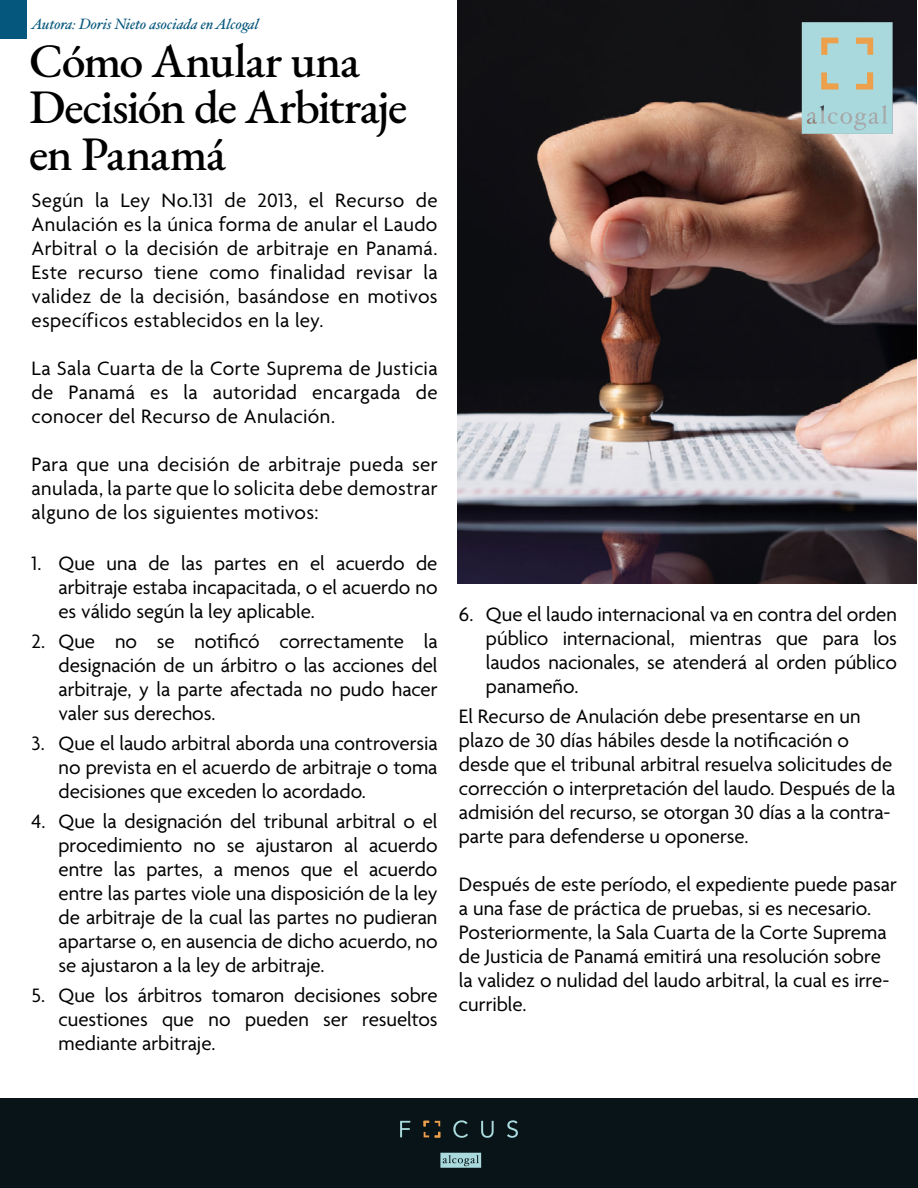
<style>
.page{position:relative;width:918px;height:1188px;background:#fff}
.page>*{position:absolute;margin:0;border:0;box-sizing:border-box;transform-origin:0 0}
.t1{font:500 48px/46.5px "EB Garamond";letter-spacing:-.03em;color:#000}
.t2{font:21px/24px "Agenda";color:#000;text-align:justify}
.t3{font:italic 15px "Hoefler Text";color:#06577d}
</style>
<div class="page">
<div style="left:0;top:0;width:27px;height:39px;background:#06577d"></div>
<div style="left:0;top:1099px;width:918px;height:89px;background:#081418"></div>
<svg style="left:440px;top:1153px;width:41px;height:15px"></svg>
<svg style="left:400px;top:1121px;width:10px;height:16px"></svg>
<svg style="left:453px;top:1120px;width:15px;height:18px"></svg>
<svg style="left:481px;top:1121px;width:13px;height:17px"></svg>
<svg style="left:507px;top:1120px;width:11px;height:18px"></svg>
<svg style="left:424px;top:1121px;width:5px;height:5px"></svg>
<svg style="left:435px;top:1132px;width:5px;height:5px"></svg>
<svg style="left:424px;top:1132px;width:5px;height:5px"></svg>
<svg style="left:435px;top:1121px;width:5px;height:5px"></svg>
<img style="left:458px;top:0;width:458px;height:583px">
<svg style="left:802px;top:22px;width:90px;height:112px;background:#acd2d0"></svg>
<p class="t3" style="left:32px;top:15px;width:229px">Autora: Doris Nieto asociada en Alcogal</p>
<h1 class="t1" style="left:29px;top:37px;width:380px">Cómo Anular una<br>Decisión de Arbitraje en Panamá</h1>
<p class="t2" style="left:32px;top:190px;width:408px">Según la Ley No.131 de 2013, el Recurso de Anulación es la única forma de anular el Laudo Arbitral o la decisión de arbitraje en Panamá.<br>Este recurso tiene como finalidad revisar la validez de la decisión, basándose en motivos específicos establecidos en la ley.</p>
<p class="t2" style="left:32px;top:358px;width:408px">La Sala Cuarta de la Corte Suprema de Justicia de Panamá es la autoridad encargada de conocer del Recurso de Anulación.</p>
<p class="t2" style="left:32px;top:454px;width:408px">Para que una decisión de arbitraje pueda ser anulada, la parte que lo solicita debe demostrar alguno de los siguientes motivos:</p>
<p class="t2" style="left:59px;top:553px;width:381px;text-indent:-27px">1. Que una de las partes en el acuerdo de arbitraje estaba incapacitada, o el acuerdo no es válido según la ley aplicable.</p>
<p class="t2" style="left:59px;top:631px;width:381px;text-indent:-27px">2. Que no se notificó correctamente la designación de un árbitro o las acciones del arbitraje, y la parte afectada no pudo hacer valer sus derechos.</p>
<p class="t2" style="left:59px;top:733px;width:381px;text-indent:-27px">3. Que el laudo arbitral aborda una controversia no prevista en el acuerdo de arbitraje o toma decisiones que exceden lo acordado.</p>
<p class="t2" style="left:58px;top:811px;width:381px;text-indent:-27px">4. Que la designación del tribunal arbitral o el procedimiento no se ajustaron al acuerdo entre las partes, a menos que el acuerdo entre las partes viole una disposición de la ley de arbitraje de la cual las partes no pudieran apartarse o, en ausencia de dicho acuerdo, no se ajustaron a la ley de arbitraje.</p>
<p class="t2" style="left:58px;top:985px;width:381px;text-indent:-27px">5. Que los árbitros tomaron decisiones sobre cuestiones que no pueden ser resueltos mediante arbitraje.</p>
<p class="t2" style="left:486px;top:604px;width:413px;text-indent:-27px">6. Que el laudo internacional va en contra del orden público internacional, mientras que para los laudos nacionales, se atenderá al orden público panameño.</p>
<p class="t2" style="left:459px;top:706px;width:438px;text-align:left">El Recurso de Anulación debe presentarse en un plazo de 30 días hábiles desde la notificación o desde que el tribunal arbitral resuelva solicitudes de corrección o interpretación del laudo. Después de la admisión del recurso, se otorgan 30 días a la contra&shy;parte para defenderse u oponerse.</p>
<p class="t2" style="left:459px;top:874px;width:439px;text-align:left">Después de este período, el expediente puede pasar a una fase de práctica de pruebas, si es necesario.<br>Posteriormente, la Sala Cuarta de la Corte Suprema de Justicia de Panamá emitirá una resolución sobre la validez o nulidad del laudo arbitral, la cual es irre&shy;currible.</p>
</div>
